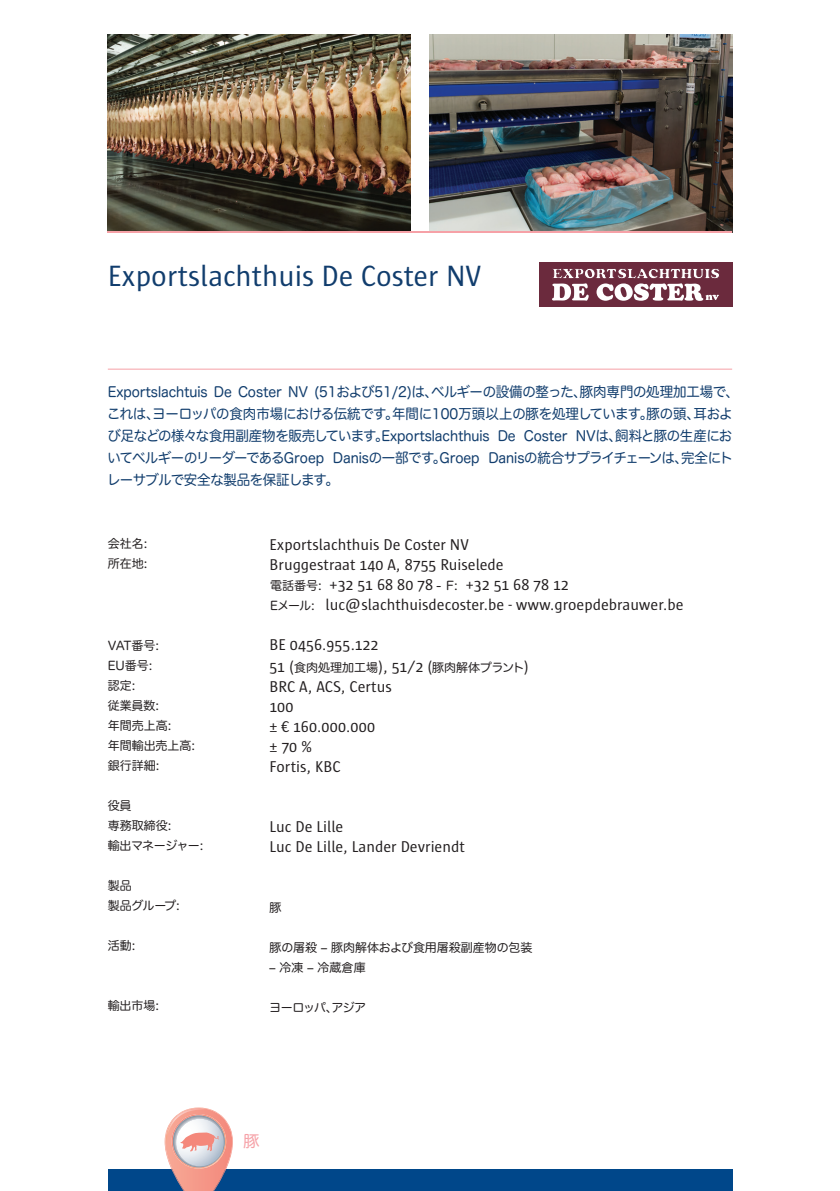
<style>
.page{position:relative;width:840px;height:1191px;background:#fff}
.page>*{position:absolute;margin:0;border:0;box-sizing:border-box;transform-origin:0 0}
.t1{font:30px "Sun OT";color:#113d6d}
.t2{font:16px/20px "Sun OT";color:#231f20}
.t3{font:16px "Hira Maru Pro W4";color:#f6a1a7}
.t4{font:14px/22px "Hira Maru Pro W4";letter-spacing:-.02em;color:#113d6d;scale:.96 1}
.t5{font:12px/20px "Hira Maru Pro N W4";letter-spacing:-.005em;color:#231f20}
.t6{font:12px/20px "Hira Maru Pro W4";color:#231f20}
.t7{font:12px/20px "Hira Maru Pro W4";letter-spacing:-.02em;color:#231f20}
.t8{font:12px "Hira Maru Pro N W4";letter-spacing:-.055em;color:#231f20}
.t9{font:12px/20px "Hira Maru Pro W4";letter-spacing:-.025em;color:#231f20}
.s1{font-family:"Sun OT";font-size:16px}
</style>
<div class="page">
<div style="left:108px;top:1169px;width:623px;height:22px;background:#00478a"></div>
<svg style="left:164px;top:1107px;width:69px;height:84px"></svg>
<img style="left:108px;top:34px;width:303px;height:197px">
<img style="left:429px;top:34px;width:302px;height:197px">
<hr style="left:108px;top:369px;width:623px;height:1px;background:#f6a1a7">
<hr style="left:108px;top:231px;width:623px;height:1px;background:#f6a1a7">
<div style="left:538px;top:262px;width:194px;height:45px;background:#6b2a3d"></div>
<svg style="left:552px;top:268px;width:167px;height:33px"></svg>
<h1 class="t1" style="left:108px;top:259px;width:374px">Exportslachthuis De Coster NV</h1>
<p class="t4" style="left:107px;top:379px;width:659px">Exportslachtuis De Coster NV (51および51/2)は、ベルギーの設備の整った、豚肉専門の処理加工場で、これは、ヨーロッパの食肉市場における伝統です。年間に100万頭以上の豚を処理しています。豚の頭、耳および足などの様々な食用副産物を販売しています。Exportslachthuis De Coster NVは、飼料と豚の生産においてベルギーのリーダーであるGroep Danisの一部です。Groep Danisの統合サプライチェーンは、完全にトレーサブルで安全な製品を保証します。</p>
<p class="t6" style="left:108px;top:533px;width:41px">会社名:所在地:</p>
<p class="t6" style="left:108px;top:635px;width:89px">VAT番号:<br>EU番号:<br>認定:<br>従業員数:<br>年間売上高:<br>年間輸出売上高:銀行詳細:</p>
<p class="t7" style="left:108px;top:795px;width:97px">役員<br>専務取締役:<br>輸出マネージャー:</p>
<p class="t9" style="left:108px;top:875px;width:73px">製品<br>製品グループ:</p>
<p class="t6" style="left:108px;top:935px;width:29px">活動:</p>
<p class="t6" style="left:108px;top:995px;width:53px">輸出市場:</p>
<p class="t2" style="left:269px;top:534px;width:200px">Exportslachthuis De Coster NV</p>
<p class="t2" style="left:269px;top:554px;width:235px">Bruggestraat 140 A, 8755 Ruiselede</p>
<p class="t2" style="left:329px;top:574px;width:105px">+32 51 68 80 78</p>
<p class="t2" style="left:325px;top:574px;width:359px;text-indent:140px">+32 51 68 78 12 luc@slachthuisdecoster.be - www.groepdebrauwer.be</p>
<p class="t2" style="left:269px;top:634px;width:110px">BE 0456.955.122</p>
<p class="t5" style="left:269px;top:657px;width:260px"><span class="s1">51 (</span>食肉処理加工場<span class="s1">), 51/2 (</span>豚肉解体プラント<span class="s1">)</span></p>
<p class="t2" style="left:269px;top:676px;width:124px">BRC A, ACS, Certus<br>100<br>± € 160.000.000<br>± 70 %<br>Fortis, KBC</p>
<p class="t5" style="left:270px;top:575px;width:53px">電話番号:</p>
<p class="t5" style="left:436px;top:575px;width:23px">- F:</p>
<p class="t5" style="left:270px;top:595px;width:46px">Eメール:</p>
<p class="t2" style="left:269px;top:816px;width:197px">Luc De Lille<br>Luc De Lille, Lander Devriendt</p>
<p class="t5" style="left:269px;top:897px;width:13px">豚</p>
<p class="t5" style="left:269px;top:937px;width:264px">豚の屠殺 ‒ 豚肉解体および食用屠殺副産物の包装‒ 冷凍 ‒ 冷蔵倉庫</p>
<p class="t8" style="left:269px;top:997px;width:98px">ヨーロッパ、アジア</p>
<p class="t3" style="left:243px;top:1127px;width:18px">豚</p>
</div>
